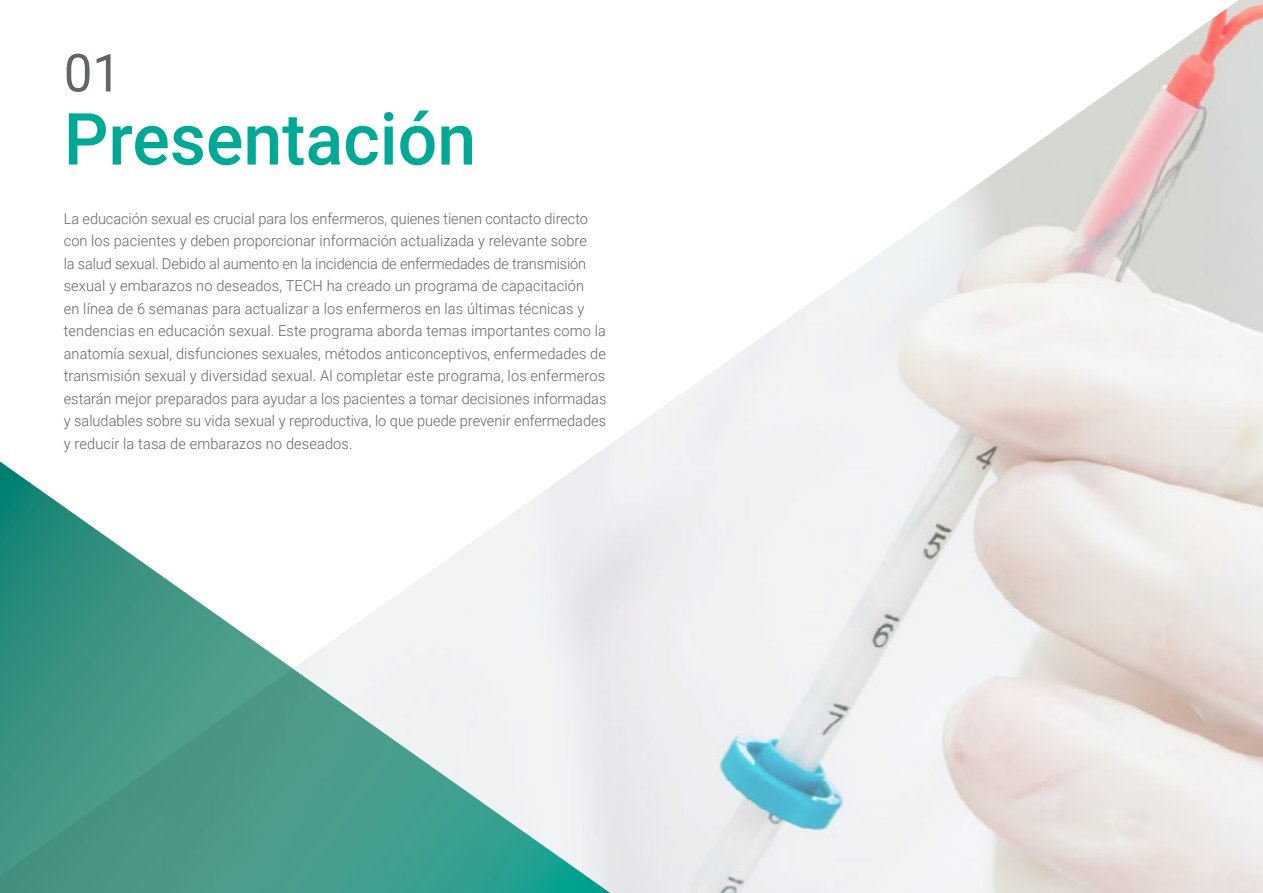
<style>
.page{position:relative;width:1263px;height:893px;background:#fff}
.page>*{position:absolute;margin:0;border:0;box-sizing:border-box;transform-origin:0 0}
.t1{font:500 72px "Roboto";color:#00a996}
.t2{font:52.5px "Roboto";color:#61646a}
.t3{font:300 15px/22.5px "Roboto";letter-spacing:.005em;color:#61646a}
</style>
<div class="page">
<img style="left:608px;top:0;width:655px;height:893px">
<svg style="left:0;top:446px;width:640px;height:447px"></svg>
<h2 class="t2" style="left:64px;top:36px;width:59px">01</h2>
<h1 class="t1" style="left:64px;top:89px;width:414px">Presentación</h1>
<p class="t3" style="left:64px;top:207px;width:544px">La educación sexual es crucial para los enfermeros, quienes tienen contacto directo con los pacientes y deben proporcionar información actualizada y relevante sobre<br>la salud sexual. Debido al aumento en la incidencia de enfermedades de transmisión sexual y embarazos no deseados, TECH ha creado un programa de capacitación<br>en línea de 6 semanas para actualizar a los enfermeros en las últimas técnicas y tendencias en educación sexual. Este programa aborda temas importantes como la anatomía sexual, disfunciones sexuales, métodos anticonceptivos, enfermedades de transmisión sexual y diversidad sexual. Al completar este programa, los enfermeros estarán mejor preparados para ayudar a los pacientes a tomar decisiones informadas y saludables sobre su vida sexual y reproductiva, lo que puede prevenir enfermedades y reducir la tasa de embarazos no deseados.</p>
</div>
